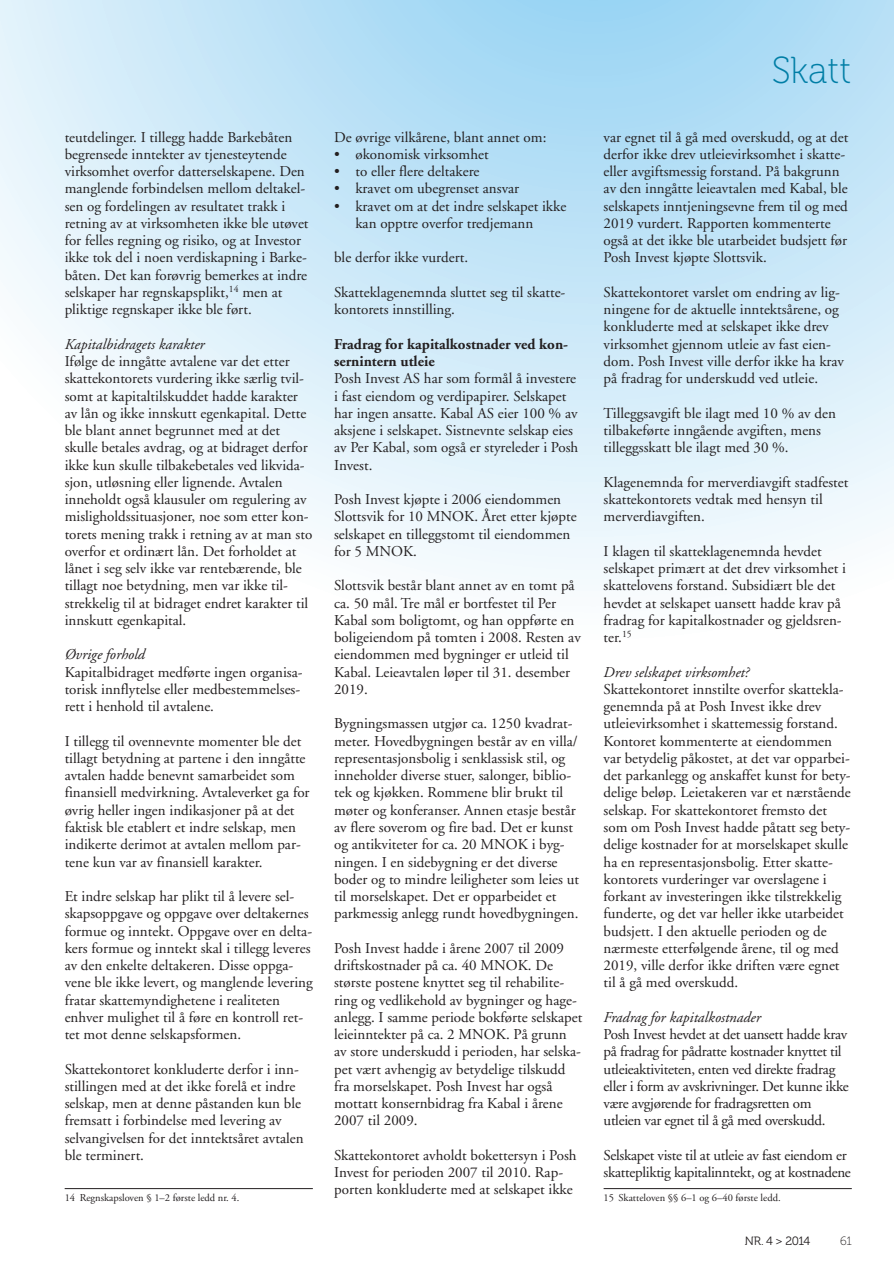
<style>
.page{position:relative;width:894px;height:1264px;background:#fff}
.page>*{position:absolute;margin:0;border:0;box-sizing:border-box;transform-origin:0 0}
.t1{font:37.5px "Museo 100";color:#007ea6}
.t2{font:15px/17.2px "Adobe Garamond";color:#231f20}
.t3{font:15px/17.2px "Adobe Garamond";letter-spacing:-.02em;color:#231f20}
.t4{font:italic 15px "Adobe Garamond";color:#231f20}
.t5{font:700 15px/17.2px "Adobe Garamond";color:#231f20}
.t6{font:12px "Museo 300";letter-spacing:-.035em;color:#231f20}
.t7{font:12px "Museo 100";color:#231f20}
.t8{font:10.5px "Adobe Garamond";color:#231f20}
</style>
<div class="page">
<svg style="left:0;top:0;width:893px;height:585px"></svg>
<hr style="left:65px;top:1188px;width:248px;height:1px;background:#231f20">
<hr style="left:603px;top:1188px;width:248px;height:1px;background:#231f20">
<p class="t2" style="left:65px;top:129px;width:245px">teutdelinger. I tillegg hadde Barkebåten begrensede inntekter av tjenesteytende virksomhet overfor datterselskapene. Den manglende forbindelsen mellom deltakel&shy;sen og fordelingen av resultatet trakk i retning av at virksomheten ikke ble utøvet for felles regning og risiko, og at Investor ikke tok del i noen verdiskapning i Barke&shy;båten. Det kan forøvrig bemerkes at indre selskaper har regnskapsplikt,<sup>14</sup> men at pliktige regnskaper ikke ble ført.</p>
<p class="t4" style="left:65px;top:336px;width:141px">Kapitalbidragets karakter</p>
<p class="t2" style="left:65px;top:353px;width:249px">Ifølge de inngåtte avtalene var det etter skattekontorets vurdering ikke særlig tvil&shy;somt at kapitaltilskuddet hadde karakter av lån og ikke innskutt egenkapital. Dette ble blant annet begrunnet med at det skulle betales avdrag, og at bidraget derfor ikke kun skulle tilbakebetales ved likvida&shy;sjon, utløsning eller lignende. Avtalen inneholdt også klausuler om regulering av misligholdssituasjoner, noe som etter kon&shy;torets mening trakk i retning av at man sto overfor et ordinært lån. Det forholdet at lånet i seg selv ikke var rentebærende, ble tillagt noe betydning, men var ikke til&shy;strekkelig til at bidraget endret karakter til innskutt egenkapital.</p>
<p class="t4" style="left:65px;top:646px;width:82px">Øvrige forhold</p>
<p class="t2" style="left:65px;top:663px;width:239px">Kapitalbidraget medførte ingen organisa&shy;torisk innflytelse eller medbestemmelses&shy;rett i henhold til avtalene.</p>
<p class="t2" style="left:65px;top:732px;width:246px">I tillegg til ovennevnte momenter ble det tillagt betydning at partene i den inngåtte avtalen hadde benevnt samarbeidet som finansiell medvirkning. Avtaleverket ga for øvrig heller ingen indikasjoner på at det faktisk ble etablert et indre selskap, men indikerte derimot at avtalen mellom par&shy;tene kun var av finansiell karakter.</p>
<p class="t2" style="left:65px;top:888px;width:249px">Et indre selskap har plikt til å levere sel&shy;skapsoppgave og oppgave over deltakernes formue og inntekt. Oppgave over en delta&shy;kers formue og inntekt skal i tillegg leveres av den enkelte deltakeren. Disse oppga&shy;vene ble ikke levert, og manglende levering fratar skattemyndighetene i realiteten enhver mulighet til å føre en kontroll ret&shy;tet mot denne selskapsformen.</p>
<p class="t2" style="left:65px;top:1060px;width:240px">Skattekontoret konkluderte derfor i inn&shy;stillingen med at det ikke forelå et indre selskap, men at denne påstanden kun ble fremsatt i forbindelse med levering av selvangivelsen for det inntektsåret avtalen ble terminert.</p>
<p class="t8" style="left:65px;top:1191px;width:176px">14 Regnskapsloven § 1–2 første ledd nr. 4.</p>
<p class="t2" style="left:334px;top:129px;width:214px">De øvrige vilkårene, blant annet om:</p>
<p class="t2" style="left:334px;top:146px;width:156px">• økonomisk virksomhet</p>
<p class="t2" style="left:334px;top:163px;width:147px">• to eller flere deltakere</p>
<p class="t2" style="left:334px;top:180px;width:186px">• kravet om ubegrenset ansvar</p>
<p class="t2" style="left:355px;top:198px;width:212px;text-indent:-21px">• kravet om at det indre selskapet ikke kan opptre overfor tredjemann</p>
<p class="t2" style="left:334px;top:249px;width:135px">ble derfor ikke vurdert.</p>
<p class="t2" style="left:334px;top:284px;width:233px">Skatteklagenemnda sluttet seg til skatte&shy;kontorets innstilling.</p>
<p class="t5" style="left:334px;top:335px;width:235px">Fradrag for kapitalkostnader ved kon&shy;sernintern utleie</p>
<p class="t2" style="left:334px;top:370px;width:245px">Posh Invest AS har som formål å investere i fast eiendom og verdipapirer. Selskapet har ingen ansatte. Kabal AS eier 100 % av aksjene i selskapet. Sistnevnte selskap eies av Per Kabal, som også er styreleder i Posh Invest.</p>
<p class="t2" style="left:334px;top:491px;width:244px">Posh Invest kjøpte i 2006 eiendommen<br>Slottsvik for 10 MNOK. Året etter kjøpte selskapet en tilleggstomt til eiendommen for 5 MNOK.</p>
<p class="t2" style="left:334px;top:577px;width:248px">Slottsvik består blant annet av en tomt på ca. 50 mål. Tre mål er bortfestet til Per Kabal som boligtomt, og han oppførte en boligeiendom på tomten i 2008. Resten av eiendommen med bygninger er utleid til Kabal. Leieavtalen løper til 31. desember 2019.</p>
<p class="t2" style="left:334px;top:715px;width:246px">Bygningsmassen utgjør ca. 1250 kvadrat&shy;meter. Hovedbygningen består av en villa/ representasjonsbolig i senklassisk stil, og inneholder diverse stuer, salonger, biblio&shy;tek og kjøkken. Rommene blir brukt til møter og konferanser. Annen etasje består av flere soverom og fire bad. Det er kunst og antikviteter for ca. 20 MNOK i byg&shy;ningen. I en sidebygning er det diverse boder og to mindre leiligheter som leies ut til morselskapet. Det er opparbeidet et parkmessig anlegg rundt hovedbygningen.</p>
<p class="t2" style="left:334px;top:939px;width:250px">Posh Invest hadde i årene 2007 til 2009 driftskostnader på ca. 40 MNOK. De største postene knyttet seg til rehabilite&shy;ring og vedlikehold av bygninger og hage&shy;anlegg. I samme periode bokførte selskapet leieinntekter på ca. 2 MNOK. På grunn av store underskudd i perioden, har selska&shy;pet vært avhengig av betydelige tilskudd fra morselskapet. Posh Invest har også mottatt konsernbidrag fra Kabal i årene 2007 til 2009.</p>
<p class="t2" style="left:334px;top:1146px;width:244px">Skattekontoret avholdt bokettersyn i Posh<br>Invest for perioden 2007 til 2010. Rap&shy;porten konkluderte med at selskapet ikke</p>
<h1 class="t1" style="left:771px;top:50px;width:81px">Skatt</h1>
<p class="t2" style="left:603px;top:129px;width:246px">var egnet til å gå med overskudd, og at det derfor ikke drev utleievirksomhet i skatte&shy;eller avgiftsmessig forstand. På bakgrunn av den inngåtte leieavtalen med Kabal, ble selskapets inntjeningsevne frem til og med 2019 vurdert. Rapporten kommenterte også at det ikke ble utarbeidet budsjett før Posh Invest kjøpte Slottsvik.</p>
<p class="t2" style="left:603px;top:284px;width:242px">Skattekontoret varslet om endring av lig&shy;ningene for de aktuelle inntektsårene, og konkluderte med at selskapet ikke drev virksomhet gjennom utleie av fast eien&shy;dom. Posh Invest ville derfor ikke ha krav på fradrag for underskudd ved utleie.</p>
<p class="t2" style="left:603px;top:405px;width:234px">Tilleggsavgift ble ilagt med 10 % av den tilbakeførte inngående avgiften, mens tilleggsskatt ble ilagt med 30 %.</p>
<p class="t2" style="left:603px;top:474px;width:246px">Klagenemnda for merverdiavgift stadfestet skattekontorets vedtak med hensyn til merverdiavgiften.</p>
<p class="t2" style="left:603px;top:543px;width:244px">I klagen til skatteklagenemnda hevdet selskapet primært at det drev virksomhet i skattelovens forstand. Subsidiært ble det hevdet at selskapet uansett hadde krav på fradrag for kapitalkostnader og gjeldsren&shy;ter.<sup>15</sup></p>
<p class="t4" style="left:603px;top:664px;width:147px">Drev selskapet virksomhet?</p>
<p class="t2" style="left:603px;top:681px;width:249px">Skattekontoret innstilte overfor skattekla&shy;genemnda på at Posh Invest ikke drev utleievirksomhet i skattemessig forstand.<br>Kontoret kommenterte at eiendommen var betydelig påkostet, at det var opparbei&shy;det parkanlegg og anskaffet kunst for bety&shy;delige beløp. Leietakeren var et nærstående selskap. For skattekontoret fremsto det som om Posh Invest hadde påtatt seg bety&shy;delige kostnader for at morselskapet skulle ha en representasjonsbolig. Etter skatte&shy;kontorets vurderinger var overslagene i forkant av investeringen ikke tilstrekkelig funderte, og det var heller ikke utarbeidet budsjett. I den aktuelle perioden og de nærmeste etterfølgende årene, til og med 2019, ville derfor ikke driften være egnet til å gå med overskudd.</p>
<p class="t4" style="left:603px;top:1009px;width:159px">Fradrag for kapitalkostnader</p>
<p class="t3" style="left:603px;top:1026px;width:247px">Posh Invest hevdet at det uansett hadde krav på fradrag for pådratte kostnader knyttet til utleieaktiviteten, enten ved direkte fradrag eller i form av avskrivninger. Det kunne ikke være avgjørende for fradragsretten om utleien var egnet til å gå med overskudd.</p>
<p class="t3" style="left:603px;top:1146px;width:249px">Selskapet viste til at utleie av fast eiendom er skattepliktig kapitalinntekt, og at kostnadene</p>
<p class="t8" style="left:603px;top:1191px;width:178px">15 Skatteloven §§ 6–1 og 6–40 første ledd.</p>
<p class="t6" style="left:744px;top:1234px;width:67px">NR. 4 &gt; 2014</p>
<p class="t7" style="left:839px;top:1234px;width:13px">61</p>
</div>
